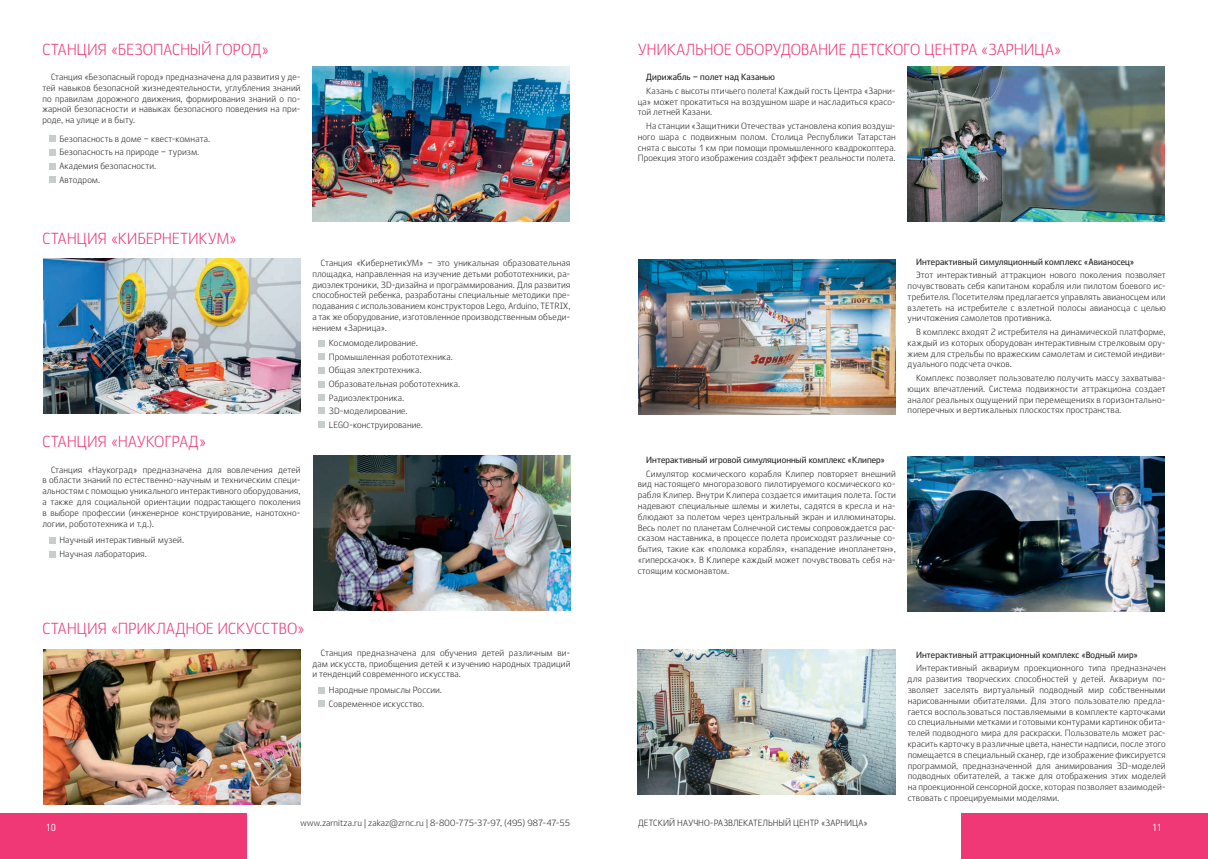
<style>
.page{position:relative;width:1208px;height:859px;background:#fff}
.page>*{position:absolute;margin:0;border:0;box-sizing:border-box;transform-origin:0 0}
.t1{font:16px "Ekibastuz";letter-spacing:-.02em;color:#ef3875;scale:.9 1}
.t2{font:10px "DIN Pro";color:#fff}
.t3{font:9px/10.8px "Ekibastuz";letter-spacing:.015em;color:#231f20;text-align:justify;scale:.9 1}
.t4{font:700 9px "Ekibastuz";letter-spacing:.01em;color:#231f20;scale:.9 1}
</style>
<div class="page">
<div style="left:961px;top:814px;width:247px;height:45px;background:#ef3875"></div>
<div style="left:0;top:814px;width:247px;height:45px;background:#ef3875"></div>
<img style="left:44px;top:259px;width:256px;height:155px">
<img style="left:313px;top:66px;width:257px;height:155px">
<img style="left:313px;top:456px;width:257px;height:154px">
<img style="left:43px;top:649px;width:257px;height:155px">
<svg style="left:49px;top:136px;width:6px;height:6px"></svg>
<div style="left:49px;top:537px;width:6px;height:7px;background:#c7cccc"></div>
<div style="left:318px;top:687px;width:7px;height:6px;background:#c7cccc"></div>
<div style="left:318px;top:340px;width:7px;height:6px;background:#c7cccc"></div>
<div style="left:49px;top:149px;width:6px;height:7px;background:#c7cccc"></div>
<svg style="left:49px;top:551px;width:6px;height:6px"></svg>
<div style="left:318px;top:700px;width:7px;height:7px;background:#c7cccc"></div>
<div style="left:318px;top:354px;width:7px;height:6px;background:#c7cccc"></div>
<svg style="left:49px;top:163px;width:6px;height:6px"></svg>
<div style="left:318px;top:367px;width:7px;height:7px;background:#c7cccc"></div>
<svg style="left:49px;top:177px;width:6px;height:6px"></svg>
<div style="left:318px;top:381px;width:7px;height:6px;background:#c7cccc"></div>
<div style="left:318px;top:395px;width:7px;height:6px;background:#c7cccc"></div>
<div style="left:318px;top:407px;width:7px;height:7px;background:#c7cccc"></div>
<div style="left:318px;top:421px;width:7px;height:7px;background:#c7cccc"></div>
<img style="left:638px;top:260px;width:257px;height:155px">
<img style="left:908px;top:67px;width:257px;height:155px">
<img style="left:908px;top:456px;width:257px;height:155px">
<img style="left:638px;top:649px;width:257px;height:146px">
<h1 class="t1" style="left:43px;top:39px;width:253px">СТАНЦИЯ «БЕЗОПАСНЫЙ ГОРОД»</h1>
<p class="t3" style="left:43px;top:72px;width:288px;text-indent:9px">Станция «Безопасный город» предназначена для развития у де&shy;тей навыков безопасной жизнедеятельности, углубления знаний по правилам дорожного движения, формирования знаний о по&shy;жарной безопасности и навыках безопасного поведения на при&shy;роде, на улице и в быту.</p>
<p class="t3" style="left:60px;top:132px;width:169px;line-height:13.6px;text-align:left">Безопасность в доме – квест-комната.<br>Безопасность на природе – туризм.<br>Академия безопасности.<br>Автодром.</p>
<h1 class="t1" style="left:43px;top:229px;width:217px">СТАНЦИЯ «КИБЕРНЕТИКУМ»</h1>
<h1 class="t1" style="left:43px;top:432px;width:184px">СТАНЦИЯ «НАУКОГРАД»</h1>
<p class="t3" style="left:43px;top:464px;width:288px;text-indent:9px">Станция «Наукоград» предназначена для вовлечения детей в области знаний по естественно-научным и техническим специ&shy;альностям с помощью уникального интерактивного оборудования, а также для социальной ориентации подрастающего поколения в выборе профессии (инженерное конструирование, нанотохно&shy;логии, робототехника и т.д.).</p>
<p class="t3" style="left:60px;top:533px;width:140px;line-height:13.6px">Научный интерактивный музей.<br>Научная лаборатория.</p>
<p class="t3" style="left:312px;top:257px;width:288px;text-indent:9px">Станция «КибернетикУМ» – это уникальная образовательная площадка, направленная на изучение детьми робототехники, ра&shy;диоэлектроники, 3D-дизайна и программирования. Для развития способностей ребенка, разработаны специальные методики пре&shy;подавания с использованием конструкторов Lego, Arduino, TETRIX, а так же оборудование, изготовленное производственным объеди&shy;нением «Зарница».</p>
<p class="t3" style="left:329px;top:336px;width:147px;line-height:13.6px;text-align:left">Космомоделирование.<br>Промышленная робототехника.<br>Общая электротехника.<br>Образовательная робототехника.<br>Радиоэлектроника.<br>3D-моделирование.<br>LEGO-конструирование.</p>
<h1 class="t1" style="left:43px;top:618px;width:293px">СТАНЦИЯ «ПРИКЛАДНОЕ ИСКУССТВО»</h1>
<p class="t3" style="left:312px;top:647px;width:288px;text-indent:9px">Станция предназначена для обучения детей различным ви&shy;дам искусств, приобщения детей к изучению народных традиций и тенденций современного искусства.</p>
<p class="t3" style="left:329px;top:683px;width:127px;line-height:13.6px">Народные промыслы России.<br>Современное искусство.</p>
<h1 class="t1" style="left:638px;top:39px;width:472px">УНИКАЛЬНОЕ ОБОРУДОВАНИЕ ДЕТСКОГО ЦЕНТРА «ЗАРНИЦА»</h1>
<p class="t4" style="left:646px;top:72px;width:144px">Дирижабль – полет над Казанью</p>
<p class="t3" style="left:638px;top:85px;width:288px;text-indent:9px">Казань с высоты птичьего полета! Каждый гость Центра «Зарни&shy;ца» может прокатиться на воздушном шаре и насладиться красо&shy;той летней Казани.</p>
<p class="t3" style="left:638px;top:120px;width:288px;text-indent:9px">На станции «Защитники Отечества» установлена копия воздуш&shy;ного шара с подвижным полом. Столица Республики Татарстан снята с высоты 1 км при помощи промышленного квадрокоптера.<br>Проекция этого изображения создаёт эффект реальности полета.</p>
<p class="t4" style="left:916px;top:256px;width:244px">Интерактивный симуляционный комплекс «Авианосец»</p>
<p class="t3" style="left:907px;top:270px;width:288px;text-indent:9px">Этот интерактивный аттракцион нового поколения позволяет почувствовать себя капитаном корабля или пилотом боевого ис&shy;требителя. Посетителям предлагается управлять авианосцем или взлететь на истребителе с взлетной полосы авианосца с целью уничтожения самолетов противника.</p>
<p class="t3" style="left:907px;top:326px;width:288px;text-indent:9px">В комплекс входят 2 истребителя на динамической платформе, каждый из которых оборудован интерактивным стрелковым ору&shy;жием для стрельбы по вражеским самолетам и системой индиви&shy;дуального подсчета очков.</p>
<p class="t3" style="left:907px;top:372px;width:288px;text-indent:9px">Комплекс позволяет пользователю получить массу захватыва&shy;ющих впечатлений. Система подвижности аттракциона создает аналог реальных ощущений при перемещениях в горизонтально&shy;поперечных и вертикальных плоскостях пространства.</p>
<p class="t4" style="left:646px;top:454px;width:267px">Интерактивный игровой симуляционный комплекс «Клипер»</p>
<p class="t3" style="left:638px;top:468px;width:288px;text-indent:9px">Симулятор космического корабля Клипер повторяет внешний вид настоящего многоразового пилотируемого космического ко&shy;рабля Клипер. Внутри Клипера создается имитация полета. Гости надевают специальные шлемы и жилеты, садятся в кресла и на&shy;блюдают за полетом через центральный экран и иллюминаторы.<br>Весь полет по планетам Солнечной системы сопровождается рас&shy;сказом наставника, в процессе полета происходят различные со&shy;бытия, такие как «поломка корабля», «нападение инопланетян», «гиперскачок». В Клипере каждый может почувствовать себя на&shy;стоящим космонавтом.</p>
<p class="t4" style="left:916px;top:649px;width:248px">Интерактивный аттракционный комплекс «Водный мир»</p>
<p class="t3" style="left:907px;top:663px;width:288px;text-indent:9px">Интерактивный аквариум проекционного типа предназначен для развития творческих способностей у детей. Аквариум по&shy;зволяет заселять виртуальный подводный мир собственными нарисованными обитателями. Для этого пользователю предла&shy;гается воспользоваться поставляемыми в комплекте карточками со специальными метками и готовыми контурами картинок обита&shy;телей подводного мира для раскраски. Пользователь может рас&shy;красить карточку в различные цвета, нанести надписи, после этого помещается в специальный сканер, где изображение фиксируется программой, предназначенной для анимирования 3D-моделей подводных обитателей, а также для отображения этих моделей на проекционной сенсорной доске, которая позволяет взаимодей&shy;ствовать с проецируемыми моделями.</p>
<p class="t3" style="left:638px;top:817px;width:257px">ДЕТСКИЙ НАУЧНО-РАЗВЛЕКАТЕЛЬНЫЙ ЦЕНТР «ЗАРНИЦА»</p>
<p class="t3" style="left:300px;top:817px;width:301px">www.zarnitza.ru | zakaz@zrnc.ru | 8-800-775-37-97, (495) 987-47-55</p>
<p class="t2" style="left:46px;top:821px;width:12px">10</p>
<p class="t2" style="left:1152px;top:821px;width:11px">11</p>
</div>
